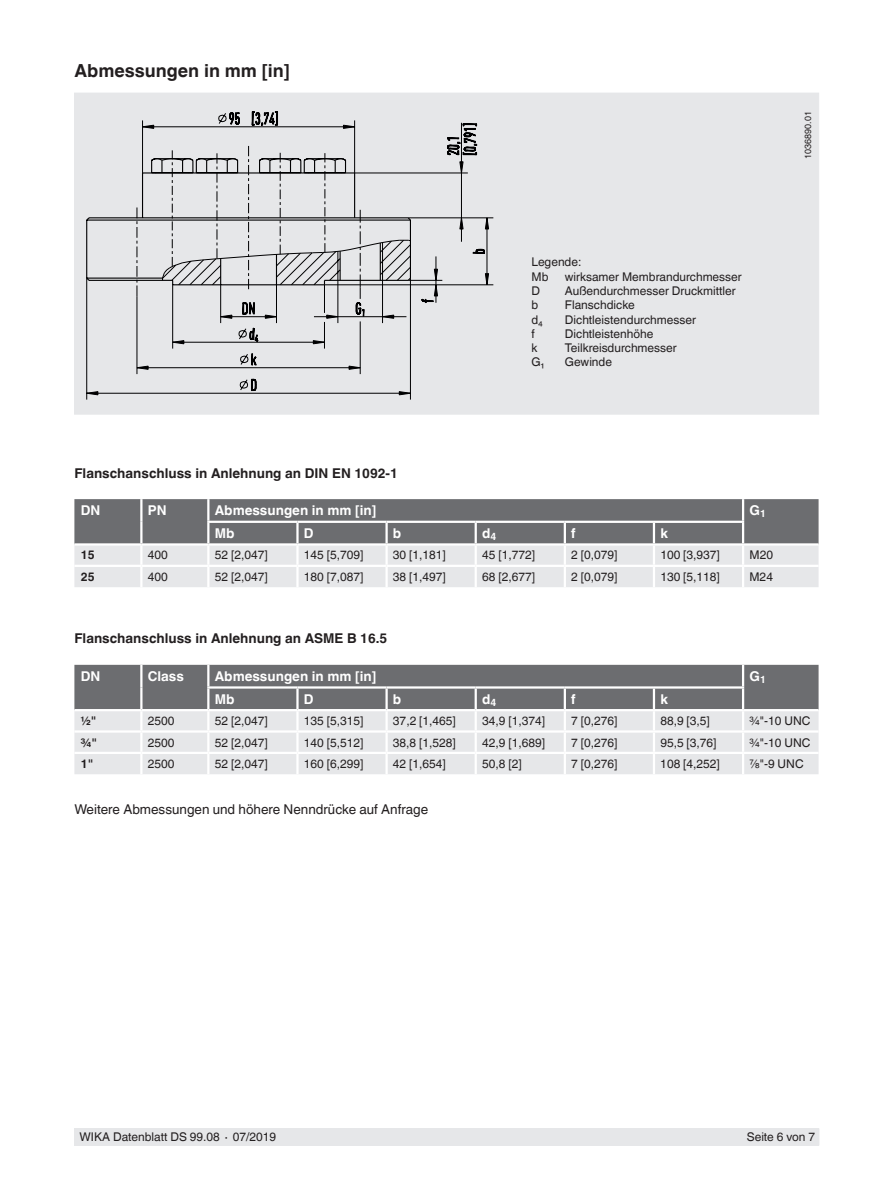
<style>
.page{position:relative;width:893px;height:1188px;background:#fff}
.page>*{position:absolute;margin:0;border:0;box-sizing:border-box;transform-origin:0 0}
.t1{font:700 18px "Helvetica World";color:#231f20}
.t2{font:700 13.5px "Helvetica World";color:#231f20}
.t3{font:700 13.5px "Helvetica World";color:#fff}
.t4{font:13.5px "Helvetica World";color:#231f20}
.t5{font:12px/14.5px "Helvetica World";color:#231f20}
.t6{font:700 12px "Helvetica World";color:#231f20}
.t7{font:9px "Helvetica World";color:#231f20}
</style>
<div class="page">
<div style="left:75px;top:1128px;width:744px;height:17px;background:#e6e7e9"></div>
<div style="left:75px;top:93px;width:744px;height:321px;background:#e6e7e9"></div>
<svg style="left:86px;top:111px;width:408px;height:289px"></svg>
<svg style="left:74px;top:499px;width:745px;height:88px;background:#adaeb1"></svg>
<hr style="left:296px;top:546px;width:3px;height:19px;background:#fff">
<hr style="left:207px;top:567px;width:2px;height:20px;background:#fff">
<hr style="left:296px;top:567px;width:3px;height:20px;background:#fff">
<div style="left:74px;top:754px;width:745px;height:20px;background:#e6e7e9"></div>
<hr style="left:140px;top:754px;width:3px;height:20px;background:#fff">
<hr style="left:385px;top:754px;width:3px;height:20px;background:#fff">
<hr style="left:475px;top:754px;width:2px;height:20px;background:#fff">
<hr style="left:564px;top:754px;width:2px;height:20px;background:#fff">
<hr style="left:653px;top:754px;width:2px;height:20px;background:#fff">
<hr style="left:742px;top:754px;width:2px;height:20px;background:#fff">
<svg style="left:74px;top:665px;width:745px;height:87px;background:#adaeb0"></svg>
<hr style="left:296px;top:733px;width:3px;height:19px;background:#fff">
<hr style="left:207px;top:754px;width:2px;height:20px;background:#fff">
<hr style="left:296px;top:754px;width:3px;height:20px;background:#fff">
<h1 class="t1" style="left:75px;top:60px;width:217px">Abmessungen in mm [in]</h1>
<p class="t7" style="left:803px;top:159px;width:49px;rotate:-90deg">1036890.01</p>
<p class="t5" style="left:531px;top:255px;width:51px">Legende:<br>Mb</p>
<p class="t5" style="left:565px;top:269px;width:178px">wirksamer Membrandurchmesser</p>
<p class="t5" style="left:531px;top:284px;width:10px">D</p>
<p class="t5" style="left:565px;top:284px;width:172px">Außendurchmesser Druckmittler</p>
<p class="t5" style="left:531px;top:298px;width:8px">b</p>
<p class="t5" style="left:565px;top:298px;width:71px">Flanschdicke</p>
<p class="t5" style="left:531px;top:312px;width:13px">d₄</p>
<p class="t5" style="left:565px;top:312px;width:133px">Dichtleistendurchmesser</p>
<p class="t5" style="left:531px;top:326px;width:5px">f</p>
<p class="t5" style="left:565px;top:326px;width:90px">Dichtleistenhöhe</p>
<p class="t5" style="left:531px;top:341px;width:7px">k</p>
<p class="t5" style="left:565px;top:341px;width:113px">Teilkreisdurchmesser</p>
<p class="t5" style="left:531px;top:355px;width:15px">G₁</p>
<p class="t5" style="left:565px;top:355px;width:49px">Gewinde</p>
<p class="t2" style="left:74px;top:465px;width:325px">Flanschanschluss in Anlehnung an DIN EN 1092-1</p>
<p class="t3" style="left:81px;top:503px;width:21px">DN</p>
<p class="t3" style="left:148px;top:503px;width:20px">PN</p>
<p class="t3" style="left:215px;top:503px;width:163px">Abmessungen in mm [in]</p>
<p class="t3" style="left:749px;top:503px;width:18px">G<sub>1</sub></p>
<p class="t3" style="left:215px;top:525px;width:21px">Mb</p>
<p class="t3" style="left:304px;top:525px;width:11px">D</p>
<p class="t3" style="left:393px;top:525px;width:10px">b</p>
<p class="t3" style="left:482px;top:525px;width:16px">d<sub>4</sub></p>
<p class="t3" style="left:571px;top:525px;width:6px">f</p>
<p class="t3" style="left:660px;top:525px;width:9px">k</p>
<p class="t6" style="left:81px;top:548px;width:15px">15</p>
<p class="t5" style="left:148px;top:548px;width:22px">400</p>
<p class="t5" style="left:215px;top:548px;width:54px">52 [2,047]</p>
<p class="t5" style="left:304px;top:548px;width:61px">145 [5,709]</p>
<p class="t5" style="left:393px;top:548px;width:54px">30 [1,181]</p>
<p class="t5" style="left:482px;top:548px;width:54px">45 [1,772]</p>
<p class="t5" style="left:571px;top:548px;width:48px">2 [0,079]</p>
<p class="t5" style="left:660px;top:548px;width:61px">100 [3,937]</p>
<p class="t5" style="left:749px;top:548px;width:25px">M20</p>
<p class="t6" style="left:81px;top:570px;width:15px">25</p>
<p class="t5" style="left:148px;top:569px;width:22px">400</p>
<p class="t5" style="left:215px;top:569px;width:54px">52 [2,047]</p>
<p class="t5" style="left:304px;top:569px;width:61px">180 [7,087]</p>
<p class="t5" style="left:393px;top:569px;width:54px">38 [1,497]</p>
<p class="t5" style="left:482px;top:569px;width:54px">68 [2,677]</p>
<p class="t5" style="left:571px;top:569px;width:48px">2 [0,079]</p>
<p class="t5" style="left:660px;top:569px;width:61px">130 [5,118]</p>
<p class="t5" style="left:749px;top:569px;width:25px">M24</p>
<p class="t2" style="left:74px;top:631px;width:314px">Flanschanschluss in Anlehnung an ASME B 16.5</p>
<p class="t3" style="left:81px;top:668px;width:21px">DN</p>
<p class="t3" style="left:148px;top:668px;width:38px">Class</p>
<p class="t3" style="left:215px;top:668px;width:163px">Abmessungen in mm [in]</p>
<p class="t3" style="left:749px;top:668px;width:18px">G<sub>1</sub></p>
<p class="t3" style="left:215px;top:691px;width:21px">Mb</p>
<p class="t3" style="left:304px;top:691px;width:11px">D</p>
<p class="t3" style="left:393px;top:691px;width:10px">b</p>
<p class="t3" style="left:482px;top:691px;width:16px">d<sub>4</sub></p>
<p class="t3" style="left:571px;top:691px;width:6px">f</p>
<p class="t3" style="left:660px;top:691px;width:9px">k</p>
<p class="t6" style="left:81px;top:714px;width:17px">½"</p>
<p class="t5" style="left:148px;top:714px;width:28px">2500</p>
<p class="t5" style="left:215px;top:714px;width:54px">52 [2,047]</p>
<p class="t5" style="left:304px;top:714px;width:61px">135 [5,315]</p>
<p class="t5" style="left:393px;top:714px;width:64px">37,2 [1,465]</p>
<p class="t5" style="left:482px;top:714px;width:64px">34,9 [1,374]</p>
<p class="t5" style="left:571px;top:714px;width:48px">7 [0,276]</p>
<p class="t5" style="left:660px;top:714px;width:51px">88,9 [3,5]</p>
<p class="t5" style="left:749px;top:714px;width:63px">¾"-10 UNC</p>
<p class="t6" style="left:81px;top:735px;width:18px">¾"</p>
<p class="t5" style="left:148px;top:735px;width:28px">2500</p>
<p class="t5" style="left:215px;top:735px;width:54px">52 [2,047]</p>
<p class="t5" style="left:304px;top:735px;width:61px">140 [5,512]</p>
<p class="t5" style="left:393px;top:735px;width:64px">38,8 [1,528]</p>
<p class="t5" style="left:482px;top:735px;width:64px">42,9 [1,689]</p>
<p class="t5" style="left:571px;top:735px;width:48px">7 [0,276]</p>
<p class="t5" style="left:660px;top:735px;width:58px">95,5 [3,76]</p>
<p class="t5" style="left:749px;top:735px;width:63px">¾"-10 UNC</p>
<p class="t6" style="left:81px;top:757px;width:14px">1"</p>
<p class="t5" style="left:148px;top:756px;width:28px">2500</p>
<p class="t5" style="left:215px;top:756px;width:54px">52 [2,047]</p>
<p class="t5" style="left:304px;top:756px;width:61px">160 [6,299]</p>
<p class="t5" style="left:393px;top:756px;width:54px">42 [1,654]</p>
<p class="t5" style="left:482px;top:756px;width:41px">50,8 [2]</p>
<p class="t5" style="left:571px;top:756px;width:48px">7 [0,276]</p>
<p class="t5" style="left:660px;top:756px;width:61px">108 [4,252]</p>
<p class="t5" style="left:749px;top:756px;width:56px">7/8"-9 UNC</p>
<p class="t4" style="left:74px;top:801px;width:355px">Weitere Abmessungen und höhere Nenndrücke auf Anfrage</p>
<p class="t5" style="left:80px;top:1130px;width:198px">WIKA Datenblatt DS 99.08 ∙ 07/2019</p>
<p class="t5" style="left:747px;top:1130px;width:70px">Seite 6 von 7</p>
</div>
